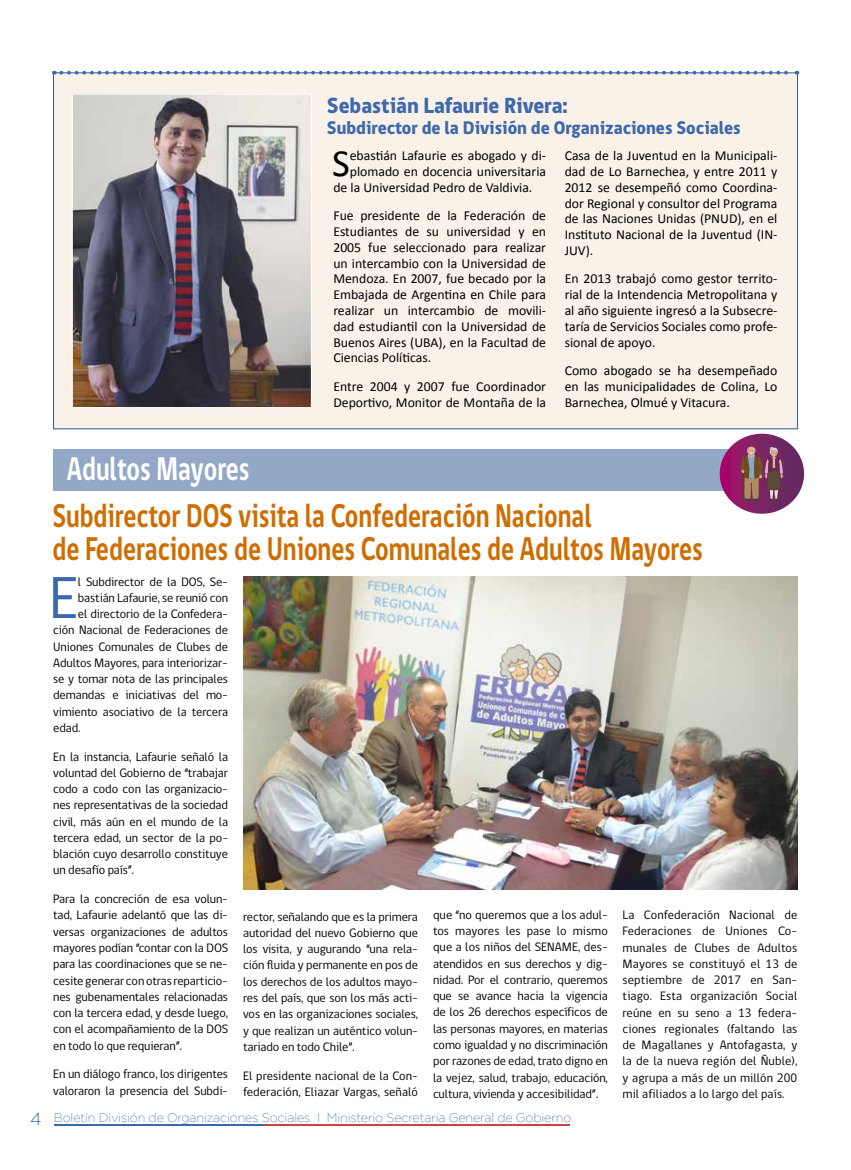
<style>
.page{position:relative;width:851px;height:1170px;background:#fff}
.page>*{position:absolute;margin:0;border:0;box-sizing:border-box;transform-origin:0 0}
.t1{font:60.62px "gob CL";color:#3d68ab}
.t2{font:38.62px "Calibri";color:#000}
.t3{font:700 33.75px/33.8px "gob CL";color:#ce6d00;scale:.75 1}
.t4{font:700 33.75px "gob CL";color:#fff;scale:.75 1}
.t5{font:800 22.5px "gob CL";color:#3d68ab;scale:.93 1}
.t6{font:800 18.75px "gob CL";color:#3d68ab;scale:.93 1}
.t7{font:13.75px/15.8px "Calibri";color:#000;text-align:justify}
.t8{font:12.5px/16.2px "gob CL";letter-spacing:-.01em;color:#000;text-align:justify}
.t9{font:200 12.5px "Gotham";letter-spacing:-.01em;color:#3d68ab}
.s1{font-weight:300;font-size:17.5px}
</style>
<div class="page">
<div style="left:53px;top:449px;width:724px;height:42px;background:#93a7c6"></div>
<div style="left:53px;top:73px;width:744px;height:356px;background:#faf2e9"></div>
<hr style="left:54px;top:1123px;width:211px;height:2px;background:#3d68ab">
<hr style="left:265px;top:1123px;width:305px;height:2px;background:#c54840">
<img style="left:243px;top:576px;width:554px;height:313px">
<img style="left:74px;top:95px;width:236px;height:311px">
<div style="left:72px;top:93px;width:240px;height:315px;border:1px solid #fff"></div>
<svg style="left:719px;top:433px;width:85px;height:80px"></svg>
<svg style="left:61px;top:71px;width:736px;height:4px"></svg>
<h3 class="t5" style="left:327px;top:90px;width:260px">Sebastián Lafaurie Rivera:</h3>
<h3 class="t6" style="left:327px;top:115px;width:446px">Subdirector de la División de Organizaciones Sociales</h3>
<h3 class="t4" style="left:67px;top:446px;width:245px">Adultos Mayores</h3>
<h2 class="t2" style="left:332px;top:139px;width:19px">S</h2>
<p class="t7" style="left:350px;top:148px;width:198px">ebastián Lafaurie es abogado y di-</p>
<p class="t7" style="left:350px;top:163px;width:198px">plomado en docencia universitaria</p>
<p class="t7" style="left:333px;top:179px;width:200px">de la Universidad Pedro de Valdivia.</p>
<p class="t7" style="left:333px;top:208px;width:214px">Fue presidente de la Federación de Estudiantes de su universidad y en 2005 fue seleccionado para realizar un intercambio con la Universidad de Mendoza. En 2007, fue becado por la Embajada de Argentina en Chile para realizar un intercambio de movili&shy;dad estudiantil con la Universidad de Buenos Aires (UBA), en la Facultad de Ciencias Políticas.</p>
<p class="t7" style="left:333px;top:378px;width:214px">Entre 2004 y 2007 fue Coordinador<br>Deportivo, Monitor de Montaña de la</p>
<p class="t7" style="left:564px;top:148px;width:214px">Casa de la Juventud en la Municipali&shy;dad de Lo Barnechea, y entre 2011 y 2012 se desempeñó como Coordina&shy;dor Regional y consultor del Programa de las Naciones Unidas (PNUD), en el Instituto Nacional de la Juventud (IN-JUV).</p>
<p class="t7" style="left:564px;top:271px;width:214px">En 2013 trabajó como gestor territo&shy;rial de la Intendencia Metropolitana y al año siguiente ingresó a la Subsecre&shy;taría de Servicios Sociales como profe&shy;sional de apoyo.</p>
<p class="t7" style="left:564px;top:362px;width:214px">Como abogado se ha desempeñado en las municipalidades de Colina, Lo Barnechea, Olmué y Vitacura.</p>
<h3 class="t3" style="left:52px;top:499px;width:868px">Subdirector DOS visita la Confederación Nacional<br>de Federaciones de Uniones Comunales de Adultos Mayores</h3>
<h1 class="t1" style="left:49px;top:556px;width:31px">E</h1>
<p class="t8" style="left:78px;top:573px;width:152px">l Subdirector de la DOS, Se-</p>
<p class="t8" style="left:78px;top:589px;width:152px">bastián Lafaurie, se reunió con</p>
<p class="t8" style="left:78px;top:606px;width:152px">el directorio de la Confedera-</p>
<p class="t8" style="left:53px;top:622px;width:176px">ción Nacional de Federaciones de</p>
<p class="t8" style="left:53px;top:638px;width:176px">Uniones Comunales de Clubes de</p>
<p class="t8" style="left:53px;top:654px;width:176px">Adultos Mayores, para interiorizar-</p>
<p class="t8" style="left:53px;top:671px;width:176px">se y tomar nota de las principales</p>
<p class="t8" style="left:53px;top:687px;width:176px">demandas e iniciativas del mo-</p>
<p class="t8" style="left:53px;top:703px;width:176px">vimiento asociativo de la tercera</p>
<p class="t8" style="left:53px;top:719px;width:29px">edad.</p>
<p class="t8" style="left:53px;top:748px;width:176px">En la instancia, Lafaurie señaló la voluntad del Gobierno de “trabajar codo a codo con las organizacio&shy;nes representativas de la sociedad civil, más aún en el mundo de la tercera edad, un sector de la po&shy;blación cuyo desarrollo constituye un desafío país”.</p>
<p class="t8" style="left:53px;top:891px;width:176px">Para la concreción de esa volun&shy;tad, Lafaurie adelantó que las di&shy;versas organizaciones de adultos mayores podían “contar con la DOS para las coordinaciones que se ne&shy;cesite generar con otras reparticio&shy;nes gubenamentales relacionadas con la tercera edad, y desde luego, con el acompañamiento de la DOS en todo lo que requieran”.</p>
<p class="t8" style="left:53px;top:1066px;width:176px">En un diálogo franco, los dirigentes valoraron la presencia del Subdi-</p>
<p class="t8" style="left:243px;top:908px;width:176px">rector, señalando que es la primera autoridad del nuevo Gobierno que los visita, y augurando “una rela&shy;ción fluida y permanente en pos de los derechos de los adultos mayo&shy;res del país, que son los más acti&shy;vos en las organizaciones sociales, y que realizan un auténtico volun&shy;tariado en todo Chile”.</p>
<p class="t8" style="left:243px;top:1067px;width:176px">El presidente nacional de la Con&shy;federación, Eliazar Vargas, señaló</p>
<p class="t8" style="left:433px;top:906px;width:176px">que “no queremos que a los adul&shy;tos mayores les pase lo mismo que a los niños del SENAME, des&shy;atendidos en sus derechos y dig&shy;nidad. Por el contrario, queremos que se avance hacia la vigencia de los 26 derechos específicos de las personas mayores, en materias como igualdad y no discriminación por razones de edad, trato digno en la vejez, salud, trabajo, educación, cultura, vivienda y accesibilidad”.</p>
<p class="t8" style="left:622px;top:906px;width:176px">La Confederación Nacional de Federaciones de Uniones Co&shy;munales de Clubes de Adultos Mayores se constituyó el 13 de septiembre de 2017 en San&shy;tiago. Esta organización Social reúne en su seno a 13 federa&shy;ciones regionales (faltando las de Magallanes y Antofagasta, y la de la nueva región del Ñuble), y agrupa a más de un millón 200 mil afiliados a lo largo del país.</p>
<p class="t9" style="left:30px;top:1109px;width:542px"><span class="s1">4</span> Boletín División de Organizaciones Sociales I Ministerio Secretaría General de Gobierno</p>
</div>
